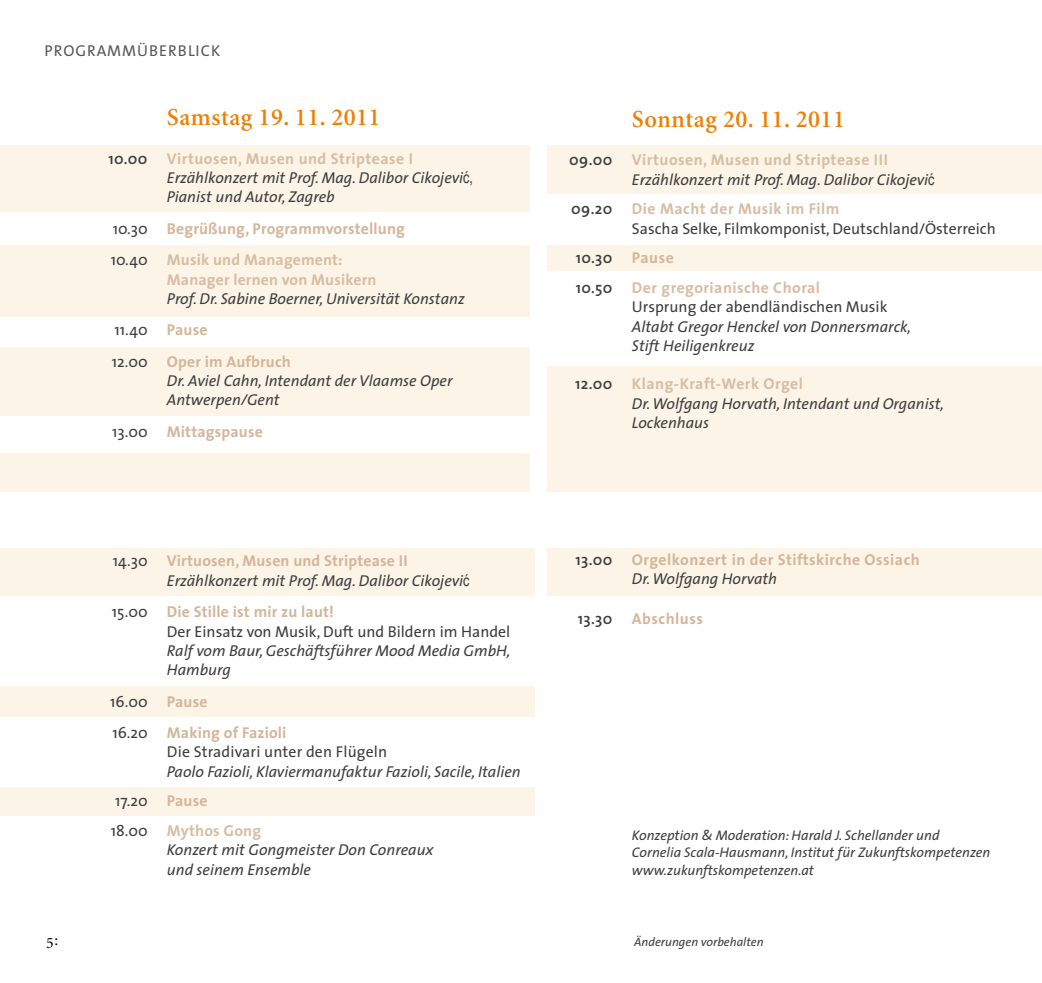
<style>
.page{position:relative;width:1042px;height:983px;background:#fff}
.page>*{position:absolute;margin:0;border:0;box-sizing:border-box;transform-origin:0 0}
.t1{font:600 24.5px "Minion";letter-spacing:.02em;color:#ee7f00}
.t2{font:italic 15.75px/19.2px "The Sans";color:#3e3e40}
.t3{font:15.75px/19.2px "The Sans";color:#3e3e40}
.t4{font:700 15.75px/31.5px "The Sans";letter-spacing:.01em;color:#d4b69a}
.t5{font:700 15.75px/19.2px "The Sans";letter-spacing:.03em;color:#d4b69a}
.t6{font:700 15.75px/29.8px "The Sans";letter-spacing:.03em;color:#d8bda3}
.t7{font:700 15.75px "The Sans";letter-spacing:.01em;color:#d8bda3}
.t8{font:15.75px "The Sans";letter-spacing:.06em;color:#58585a}
.t9{font:15.75px "Minion";color:#000}
.t10{font:italic 14px/17.5px "The Sans";color:#3e3e40}
.t11{font:italic 12.25px "The Sans";color:#3e3e40}
.s1{font-weight:600;font-style:normal}
.s2{font-weight:700;font-style:normal;color:#d8bda3}
.s3{font-family:"Helvetica";font-style:normal;font-stretch:condensed}
.s4{font-weight:400;color:#3e3e40}
.s5{color:#d8bda3}
.s6{font-style:normal}
.s7{font-weight:700;font-style:normal;color:#d4b69a}
.s8{font-weight:700;color:#d4b69a}
.s9{font-weight:600}
.s10{font-weight:700;color:#d8bda3}
.s11{font-weight:600;color:#3e3e40}
.s12{color:#d4b69a}
.s13{font-weight:400;font-style:italic;color:#3e3e40}
</style>
<div class="page">
<div style="left:547px;top:548px;width:495px;height:47px;background:#fbf4e7"></div>
<div style="left:547px;top:366px;width:495px;height:125px;background:#fbf4e7"></div>
<div style="left:547px;top:245px;width:495px;height:26px;background:#fbf4e7"></div>
<div style="left:547px;top:145px;width:495px;height:48px;background:#fbf4e7"></div>
<div style="left:0;top:145px;width:529px;height:67px;background:#fbf4e7"></div>
<div style="left:0;top:244px;width:529px;height:72px;background:#fbf4e7"></div>
<div style="left:0;top:347px;width:529px;height:68px;background:#fbf4e7"></div>
<div style="left:0;top:548px;width:534px;height:47px;background:#fbf4e7"></div>
<div style="left:0;top:686px;width:534px;height:31px;background:#fbf4e7"></div>
<div style="left:0;top:787px;width:534px;height:29px;background:#fbf4e7"></div>
<div style="left:0;top:452px;width:529px;height:39px;background:#fbf4e7"></div>
<p class="t8" style="left:45px;top:38px;width:177px">PROGRAMMÜBERBLICK</p>
<h1 class="t1" style="left:167px;top:105px;width:215px">Samstag 19. 11. 2011</h1>
<p class="t2" style="left:167px;top:148px;width:308px;text-indent:-58px"><span class="s1">10.00</span> <span class="s2">Virtuosen, Musen und Striptease I<br></span>Erzählkonzert mit Prof. Mag. Dalibor Cikojevi<span class="s3">ć,<br></span>Pianist und Autor, Zagreb</p>
<p class="t4" style="left:111px;top:212px;width:296px"><span class="s4">10.30</span> Begrüßung, Programmvorstellung<br><span class="s4">10.40</span> <span class="s5">Musik und Management:</span></p>
<p class="t7" style="left:167px;top:266px;width:211px">Manager lernen von Musikern</p>
<p class="t2" style="left:112px;top:282px;width:354px;line-height:31.5px;text-indent:55px">Prof. Dr. Sabine Boerner, Universität Konstanz<br><span class="s6">11.40</span> <span class="s7">Pause<br></span><span class="s6">12.00</span> <span class="s7">Oper im Aufbruch</span></p>
<p class="t2" style="left:167px;top:370px;width:287px">Dr. Aviel Cahn, Intendant der Vlaamse Oper<br>Antwerpen/Gent</p>
<p class="t4" style="left:112px;top:415px;width:152px"><span class="s4">13.00</span> Mittagspause</p>
<p class="t2" style="left:167px;top:551px;width:304px;text-indent:-54px"><span class="s6">14.30</span> <span class="s7">Virtuosen, Musen und Striptease II<br></span>Erzählkonzert mit Prof. Mag. Dalibor Cikojevi<span class="s3">ć</span></p>
<p class="t3" style="left:167px;top:601px;width:345px;text-indent:-55px">15.00 <span class="s8">Die Stille ist mir zu laut!<br></span>Der Einsatz von Musik, Duft und Bildern im Handel</p>
<p class="t2" style="left:167px;top:640px;width:345px">Ralf vom Baur, Geschäftsführer Mood Media GmbH,<br>Hamburg</p>
<p class="t4" style="left:110px;top:685px;width:178px"><span class="s4">16.00</span> Pause<br><span class="s4">16.20</span> Making of Fazioli</p>
<p class="t3" style="left:167px;top:741px;width:222px">Die Stradivari unter den Flügeln</p>
<p class="t2" style="left:111px;top:755px;width:411px;line-height:29.8px;text-indent:56px">Paolo Fazioli, Klaviermanufaktur Fazioli, Sacile, Italien<br><span class="s6">17.20</span> <span class="s7">Pause<br></span><span class="s6">18.00</span> <span class="s2">Mythos Gong</span></p>
<p class="t2" style="left:167px;top:839px;width:268px">Konzert mit Gongmeister Don Conreaux und seinem Ensemble</p>
<h1 class="t1" style="left:632px;top:106px;width:214px">Sonntag 20. 11. 2011</h1>
<p class="t2" style="left:632px;top:150px;width:304px;text-indent:-63px"><span class="s1">09.00</span> <span class="s2">Virtuosen, Musen und Striptease III<br></span>Erzählkonzert mit Prof. Mag. Dalibor Cikojevi<span class="s3">ć</span></p>
<p class="t3" style="left:632px;top:199px;width:365px;text-indent:-61px"><span class="s9">09.20</span> <span class="s10">Die Macht der Musik im Film<br></span>Sascha Selke, Filmkomponist, Deutschland/Österreich</p>
<p class="t6" style="left:576px;top:243px;width:246px"><span class="s11">10.30</span> <span class="s12">Pause<br></span><span class="s11">10.50</span> Der gregorianische Choral</p>
<p class="t3" style="left:632px;top:297px;width:257px">Ursprung der abendländischen Musik</p>
<p class="t2" style="left:632px;top:316px;width:281px">Altabt Gregor Henckel von Donnersmarck,<br>Stift Heiligenkreuz</p>
<p class="t2" style="left:632px;top:374px;width:313px;text-indent:-57px"><span class="s1">12.00</span> <span class="s2">Klang-Kraft-Werk Orgel<br></span>Dr. Wolfgang Horvath, Intendant und Organist,<br>Lockenhaus</p>
<p class="t5" style="left:632px;top:549px;width:289px;text-indent:-56px"><span class="s11">13.00</span> Orgelkonzert in der Stiftskirche Ossiach<br><span class="s13">Dr. Wolfgang Horvath</span></p>
<p class="t5" style="left:578px;top:608px;width:127px"><span class="s11">13.30</span> Abschluss</p>
<p class="t10" style="left:632px;top:825px;width:360px">Konzeption &amp; Moderation: Harald J. Schellander und<br>Cornelia Scala-Hausmann, Institut für Zukunftskompetenzen www.zukunftskompetenzen.at</p>
<p class="t9" style="left:46px;top:933px;width:13px">5:</p>
<p class="t11" style="left:634px;top:931px;width:131px">Änderungen vorbehalten</p>
</div>
